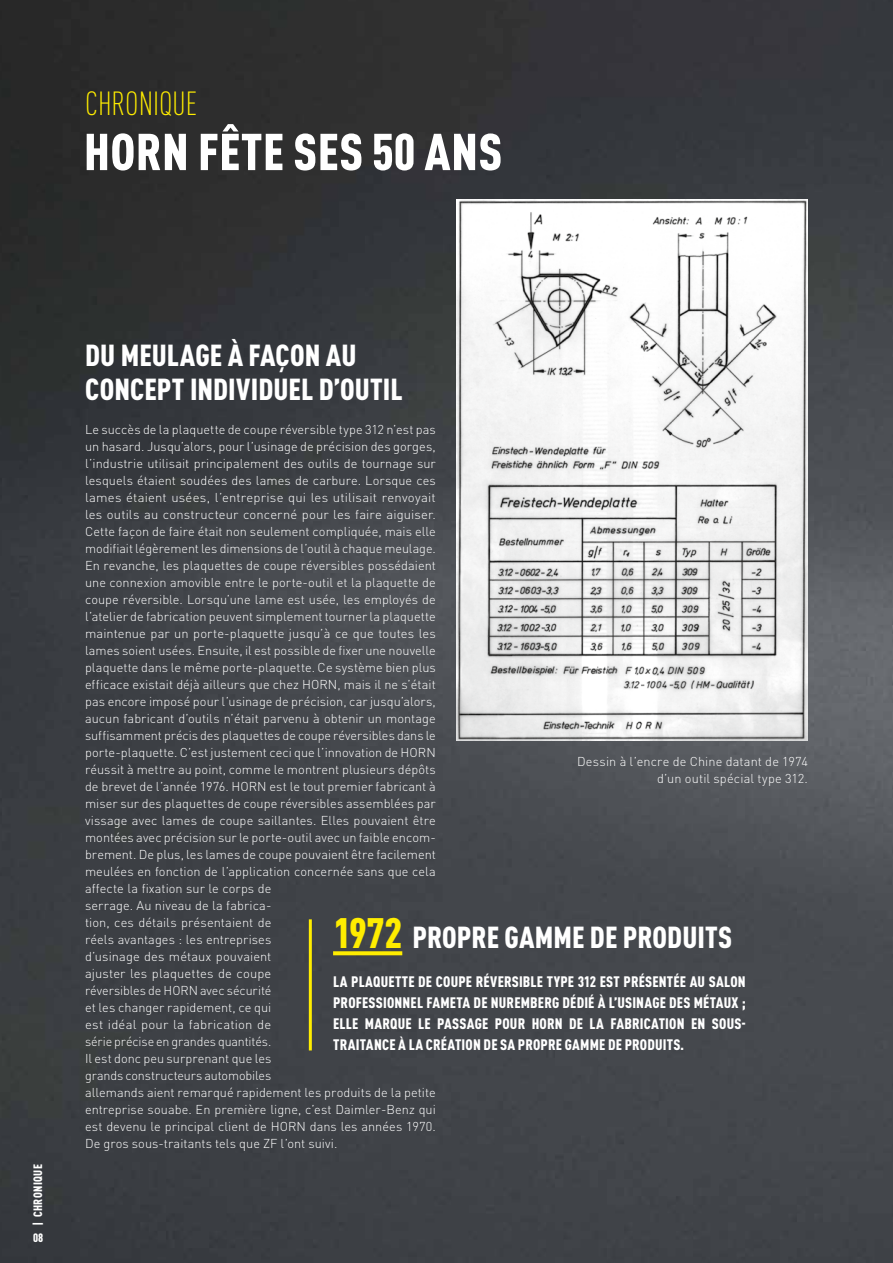
<style>
.page{position:relative;width:893px;height:1263px;background:#fff}
.page>*{position:absolute;margin:0;border:0;box-sizing:border-box;transform-origin:0 0}
.t1{font:900 condensed 51px "DINOT";letter-spacing:.01em;color:#fff}
.t2{font:300 condensed 33px "DINOT";color:#ffed00}
.t3{font:900 condensed 30px/34px "DINOT";letter-spacing:.005em;color:#fff}
.t4{font:900 condensed 15px/21.3px "DINOT";letter-spacing:.015em;color:#fff;text-align:justify}
.t5{font:300 12.75px/17px "DINOT";letter-spacing:.005em;color:#fff}
.t6{font:900 condensed 12px "DINOT";letter-spacing:.03em;color:#fff}
.s1{font-size:42px;color:#ffed00}
</style>
<div class="page">
<img style="left:0;top:0;width:893px;height:1263px">
<svg style="left:333px;top:951px;width:69px;height:4px"></svg>
<hr style="left:309px;top:919px;width:3px;height:131px;background:#ffed00">
<img style="left:456px;top:200px;width:352px;height:540px">
<h2 class="t2" style="left:85px;top:81px;width:114px">CHRONIQUE</h2>
<h1 class="t1" style="left:84px;top:113px;width:420px">HORN FÊTE SES 50 ANS</h1>
<p class="t6" style="left:29px;top:1226px;width:63px;rotate:-90deg">| CHRONIQUE</p>
<p class="t6" style="left:33px;top:1228px;width:12px">08</p>
<h3 class="t3" style="left:85px;top:336px;width:319px">DU MEULAGE À FAÇON AU<br>CONCEPT INDIVIDUEL D’OUTIL</h3>
<p class="t5" style="left:85px;top:420px;width:352px">Le succès de la plaquette de coupe réversible type 312 n’est pas un hasard. Jusqu’alors, pour l’usinage de précision des gorges, l’industrie utilisait principalement des outils de tournage sur lesquels étaient soudées des lames de carbure. Lorsque ces lames étaient usées, l’entreprise qui les utilisait renvoyait les outils au constructeur concerné pour les faire aiguiser.<br>Cette façon de faire était non seulement compliquée, mais elle modifiait légèrement les dimensions de l’outil à chaque meulage.<br>En revanche, les plaquettes de coupe réversibles possédaient une connexion amovible entre le porte-outil et la plaquette de coupe réversible. Lorsqu’une lame est usée, les employés de l’atelier de fabrication peuvent simplement tourner la plaquette maintenue par un porte-plaquette jusqu’à ce que toutes les lames soient usées. Ensuite, il est possible de fixer une nouvelle plaquette dans le même porte-plaquette. Ce système bien plus efficace existait déjà ailleurs que chez HORN, mais il ne s’était pas encore imposé pour l’usinage de précision, car jusqu’alors, aucun fabricant d’outils n’était parvenu à obtenir un montage suffisamment précis des plaquettes de coupe réversibles dans le porte-plaquette. C’est justement ceci que l’innovation de HORN réussit à mettre au point, comme le montrent plusieurs dépôts de brevet de l’année 1976. HORN est le tout premier fabricant à miser sur des plaquettes de coupe réversibles assemblées par vissage avec lames de coupe saillantes. Elles pouvaient être montées avec précision sur le porte-outil avec un faible encom&shy;brement. De plus, les lames de coupe pouvaient être facilement meulées en fonction de l’application concernée sans que cela affecte la fixation sur le corps de<br>serrage. Au niveau de la fabrica-<br>tion, ces détails présentaient de<br>réels avantages : les entreprises<br>d’usinage des métaux pouvaient<br>ajuster les plaquettes de coupe<br>réversibles de HORN avec sécurité<br>et les changer rapidement, ce qui<br>est idéal pour la fabrication de<br>série précise en grandes quantités.<br>Il est donc peu surprenant que les<br>grands constructeurs automobiles<br>allemands aient remarqué rapidement les produits de la petite entreprise souabe. En première ligne, c’est Daimler-Benz qui est devenu le principal client de HORN dans les années 1970.<br>De gros sous-traitants tels que ZF l’ont suivi.</p>
<p class="t5" style="left:577px;top:751px;width:232px;text-align:right">Dessin à l’encre de Chine datant de 1974 d’un outil spécial type 312.</p>
<h3 class="t3" style="left:333px;top:918px;width:400px"><span class="s1">1972</span> PROPRE GAMME DE PRODUITS</h3>
<p class="t4" style="left:333px;top:969px;width:414px">LA PLAQUETTE DE COUPE RÉVERSIBLE TYPE 312 EST PRÉSENTÉE AU SALON PROFESSIONNEL FAMETA DE NUREMBERG DÉDIÉ À L’USINAGE DES MÉTAUX ; ELLE MARQUE LE PASSAGE POUR HORN DE LA FABRICATION EN SOUS-TRAITANCE À LA CRÉATION DE SA PROPRE GAMME DE PRODUITS.</p>
</div>
